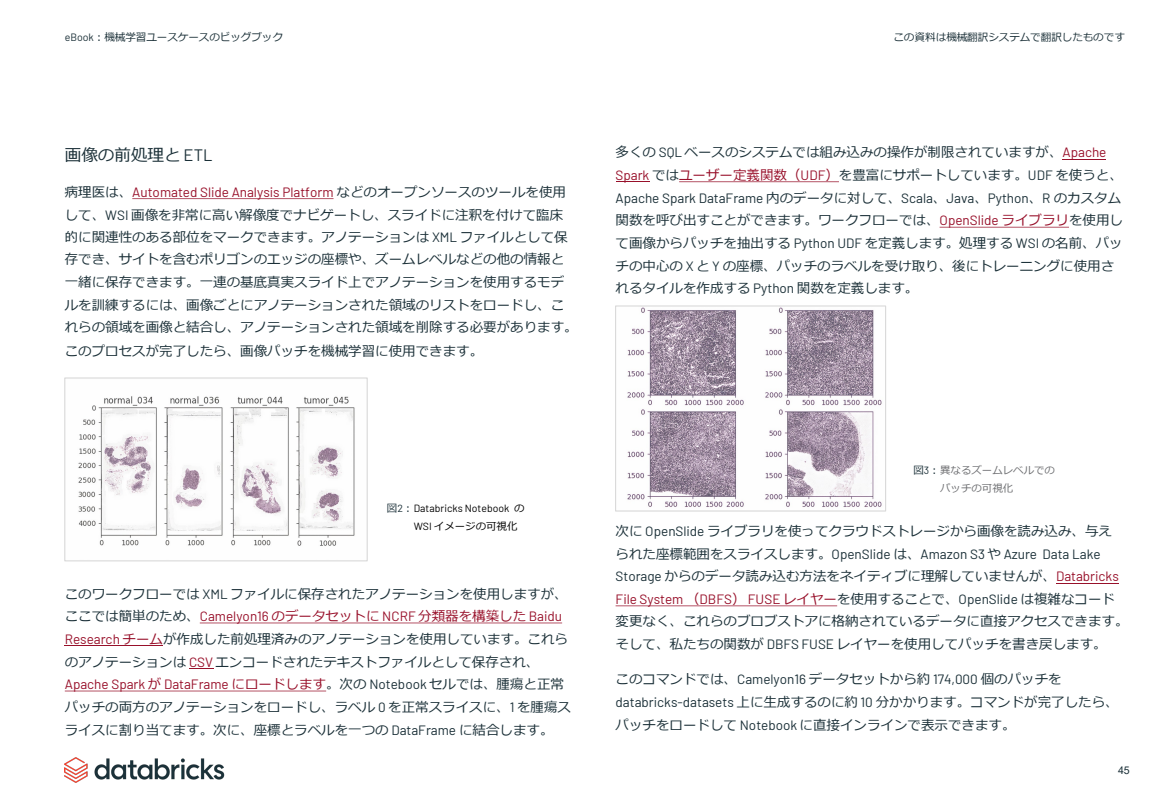
<style>
.page{position:relative;width:1170px;height:810px;background:#fff}
.page>*{position:absolute;margin:0;border:0;box-sizing:border-box;transform-origin:0 0}
.t1{font:16.5px "Meiryo";color:#1b3038}
.t2{font:13.5px/22.6px "Meiryo";color:#1b3038}
.t3{font:10.65px "Meiryo";letter-spacing:-.015em;color:#1b3038}
.t4{font:10.65px "Arial";color:#1b3038}
.t5{font:10.5px/17.7px "Barlow";letter-spacing:.005em;color:#000}
.t6{font:10.5px/17.7px "Meiryo";color:#6d6e71}
.s1{font-family:"Barlow"}
.s2{font-family:"Barlow";color:#98102a}
.s3{font-family:"Meiryo";color:#1b3038}
.s4{color:#1b3038}
.s5{font-family:"Meiryo"}
.s6{color:#98102a}
.s7{font-family:"Barlow";color:#1b3038}
</style>
<div class="page">
<img style="left:65px;top:758px;width:160px;height:25px">
<svg style="left:132px;top:198px;width:202px;height:1px"></svg>
<svg style="left:200px;top:623px;width:362px;height:1px"></svg>
<hr style="left:65px;top:645px;width:98px;height:1px;background:#98102a">
<svg style="left:189px;top:668px;width:24px;height:1px"></svg>
<svg style="left:65px;top:691px;width:261px;height:1px"></svg>
<hr style="left:1063px;top:159px;width:43px;height:1px;background:#98102a">
<hr style="left:616px;top:181px;width:33px;height:1px;background:#98102a">
<svg style="left:679px;top:181px;width:160px;height:1px"></svg>
<svg style="left:940px;top:227px;width:129px;height:1px"></svg>
<hr style="left:1056px;top:583px;width:63px;height:1px;background:#98102a">
<svg style="left:616px;top:606px;width:221px;height:1px"></svg>
<img style="left:78px;top:396px;width:277px;height:150px">
<div style="left:64px;top:377px;width:304px;height:184px;border:1px solid #d9d9d9"></div>
<img style="left:627px;top:307px;width:255px;height:200px">
<div style="left:615px;top:305px;width:271px;height:207px;border:1px solid #d9d9d9"></div>
<p class="t3" style="left:65px;top:30px;width:220px"><span class="s1">eBook</span>：機械学習ユースケースのビッグブック</p>
<p class="t3" style="left:893px;top:30px;width:233px">この資料は機械翻訳システムで翻訳したものです</p>
<p class="t1" style="left:65px;top:143px;width:149px">画像の前処理と <span class="s1">ETL</span></p>
<p class="t2" style="left:65px;top:181px;width:515px">病理医は、<span class="s2">Automated Slide Analysis Platform</span> などのオープンソースのツールを使用して、<span class="s1">WSI</span> 画像を非常に高い解像度でナビゲートし、スライドに注釈を付けて臨床的に関連性のある部位をマークできます。アノテーションは <span class="s1">XML</span> ファイルとして保存でき、サイトを含むポリゴンのエッジの座標や、ズームレベルなどの他の情報と一緒に保存できます。一連の基底真実スライド上でアノテーションを使用するモデルを訓練するには、画像ごとにアノテーションされた領域のリストをロードし、これらの領域を画像と結合し、アノテーションされた領域を削除する必要があります。このプロセスが完了したら、画像パッチを機械学習に使用できます。</p>
<p class="t5" style="left:414px;top:499px;width:112px;text-indent:-27px"><span class="s3">図</span><span class="s4">2</span><span class="s3">：</span>Databricks Notebook <span class="s5">の<br></span>WSI <span class="s5">イメージの可視化</span></p>
<p class="t2" style="left:65px;top:583px;width:508px">このワークフローでは <span class="s1">XML</span> ファイルに保存されたアノテーションを使用しますが、ここでは簡単のため、<span class="s2">Camelyon16</span> <span class="s6">のデータセットに</span> <span class="s2">NCRF</span> <span class="s6">分類器を構築した</span> <span class="s2">Baidu Research</span> <span class="s6">チーム</span>が作成した前処理済みのアノテーションを使用しています。これらのアノテーションは <span class="s2">CSV</span> エンコードされたテキストファイルとして保存され、<span class="s2">Apache Spark</span> <span class="s6">が</span> <span class="s2">DataFrame</span> <span class="s6">にロードします</span>。次の <span class="s1">Notebook</span> セルでは、腫瘍と正常パッチの両方のアノテーションをロードし、ラベル <span class="s1">0</span> を正常スライスに、<span class="s1">1</span> を腫瘍スライスに割り当てます。次に、座標とラベルを一つの <span class="s1">DataFrame</span> に結合します。</p>
<p class="t2" style="left:616px;top:142px;width:509px">多くの <span class="s1">SQL</span> ベースのシステムでは組み込みの操作が制限されていますが、<span class="s2">Apache Spark</span> では<span class="s6">ユーザー定義関数（</span><span class="s2">UDF</span><span class="s6">）</span>を豊富にサポートしています。<span class="s1">UDF</span> を使うと、<span class="s1">Apache Spark DataFrame</span> 内のデータに対して、<span class="s1">Scala</span>、<span class="s1">Java</span>、<span class="s1">Python</span>、<span class="s1">R</span> のカスタム関数を呼び出すことができます。ワークフローでは、<span class="s2">OpenSlide</span> <span class="s6">ライブラリ</span>を使用して画像からパッチを抽出する <span class="s1">Python UDF</span> を定義します。処理する <span class="s1">WSI</span> の名前、パッチの中心の <span class="s1">X</span> と <span class="s1">Y</span> の座標、パッチのラベルを受け取り、後にトレーニングに使用されるタイルを作成する <span class="s1">Python</span> 関数を定義します。</p>
<p class="t6" style="left:940px;top:462px;width:116px;text-indent:-27px"><span class="s4">図</span><span class="s7">3</span><span class="s4">：</span>異なるズームレベルでのパッチの可視化</p>
<p class="t2" style="left:616px;top:521px;width:514px">次に <span class="s1">OpenSlide</span> ライブラリを使ってクラウドストレージから画像を読み込み、与えられた座標範囲をスライスします。<span class="s1">OpenSlide</span> は、<span class="s1">Amazon S3</span> や <span class="s1">Azure Data Lake Storage</span> からのデータ読み込む方法をネイティブに理解していませんが、<span class="s2">Databricks File System</span> <span class="s6">（</span><span class="s2">DBFS</span><span class="s6">）</span> <span class="s2">FUSE</span> <span class="s6">レイヤー</span>を使用することで、<span class="s1">OpenSlide</span> は複雑なコード変更なく、これらのブロブストアに格納されているデータに直接アクセスできます。そして、私たちの関数が <span class="s1">DBFS FUSE</span> レイヤーを使用してパッチを書き戻します。</p>
<p class="t2" style="left:616px;top:669px;width:505px">このコマンドでは、<span class="s1">Camelyon16</span> データセットから約 <span class="s1">174,000</span> 個のパッチを<span class="s1">databricks-datasets</span> 上に生成するのに約 <span class="s1">10</span> 分かかります。コマンドが完了したら、パッチをロードして <span class="s1">Notebook</span> に直接インラインで表示できます。</p>
<p class="t4" style="left:1118px;top:763px;width:13px">45</p>
</div>
